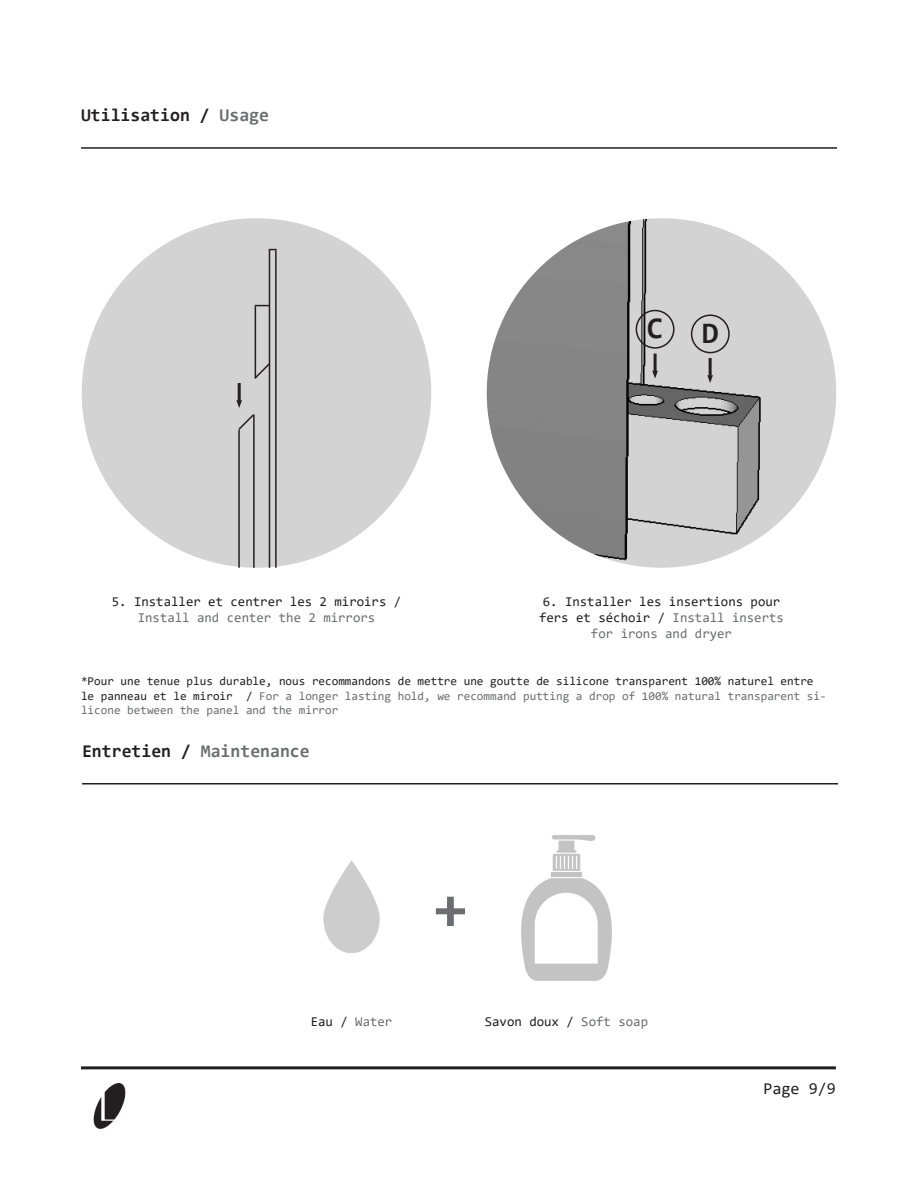
<style>
.page{position:relative;width:918px;height:1188px;background:#fff}
.page>*{position:absolute;margin:0;border:0;box-sizing:border-box;transform-origin:0 0}
.t1{font:700 61.5px "Consolas";color:#6c6d70}
.t2{font:700 30px "Consolas";color:#231f20}
.t3{font:700 18px "Consolas";color:#6c6d70}
.t4{font:700 18px "Consolas";color:#231f20}
.t5{font:16.5px "Consolas";color:#231f20}
.t6{font:13.5px/16.2px "Consolas";color:#231f20;text-align:center}
.t7{font:13.5px "Consolas";color:#6c6d70}
.t8{font:12px/14.4px "Consolas";color:#231f20}
.s1{color:#6c6d70}
.s2{color:#231f20}
</style>
<div class="page">
<div style="left:82px;top:218px;width:349px;height:350px;background:#d3d3d3;border-radius:50%"></div>
<hr style="left:81px;top:1066px;width:755px;height:3px;background:#231f20">
<hr style="left:81px;top:147px;width:756px;height:2px;background:#231f20">
<img style="left:93px;top:1083px;width:33px;height:46px">
<hr style="left:82px;top:783px;width:756px;height:1px;background:#231f20">
<img style="left:323px;top:861px;width:57px;height:91px">
<img style="left:521px;top:835px;width:91px;height:146px">
<hr style="left:238px;top:383px;width:3px;height:18px;background:#231f20">
<svg style="left:487px;top:218px;width:349px;height:350px;background:#ababab"></svg>
<hr style="left:238px;top:430px;width:2px;height:138px;background:#231f20">
<hr style="left:253px;top:414px;width:2px;height:154px;background:#231f20">
<svg style="left:236px;top:400px;width:19px;height:32px"></svg>
<svg style="left:254px;top:361px;width:17px;height:19px"></svg>
<hr style="left:255px;top:306px;width:1px;height:73px;background:#231f20">
<svg style="left:255px;top:305px;width:14px;height:1px"></svg>
<hr style="left:269px;top:250px;width:1px;height:318px;background:#231f20">
<hr style="left:275px;top:250px;width:2px;height:318px;background:#231f20">
<hr style="left:654px;top:354px;width:3px;height:17px;background:#231f20">
<svg style="left:652px;top:371px;width:6px;height:8px"></svg>
<hr style="left:709px;top:358px;width:3px;height:18px;background:#231f20">
<svg style="left:707px;top:375px;width:6px;height:8px"></svg>
<div style="left:636px;top:310px;width:39px;height:39px;border:2px solid #231f20;border-radius:50%"></div>
<div style="left:691px;top:314px;width:39px;height:39px;border:2px solid #231f20;border-radius:50%"></div>
<p class="t4" style="left:81px;top:104px;width:190px">Utilisation / <span class="s1">Usage</span></p>
<p class="t6" style="left:112px;top:593px;width:291px">5. Installer et centrer les 2 miroirs /<br><span class="s1">Install and center the 2 mirrors</span></p>
<p class="t2" style="left:647px;top:309px;width:18px">C</p>
<p class="t2" style="left:702px;top:314px;width:18px">D</p>
<p class="t6" style="left:539px;top:593px;width:246px">6. Installer les insertions pour fers et séchoir / <span class="s1">Install inserts for irons and dryer</span></p>
<p class="t8" style="left:81px;top:674px;width:747px">*Pour une tenue plus durable, nous recommandons de mettre une goutte de silicone transparent 100% naturel entre le panneau et le miroir / <span class="s1">For a longer lasting hold, we recommand putting a drop of 100% natural transparent si&shy;licone between the panel and the mirror</span></p>
<p class="t3" style="left:82px;top:740px;width:229px"><span class="s2">Entretien /</span> Maintenance</p>
<p class="t1" style="left:434px;top:868px;width:35px">+</p>
<p class="t7" style="left:311px;top:1012px;width:83px"><span class="s2">Eau /</span> Water</p>
<p class="t6" style="left:485px;top:1013px;width:165px">Savon doux / <span class="s1">Soft soap</span></p>
<p class="t5" style="left:763px;top:1077px;width:74px">Page 9/9</p>
</div>
